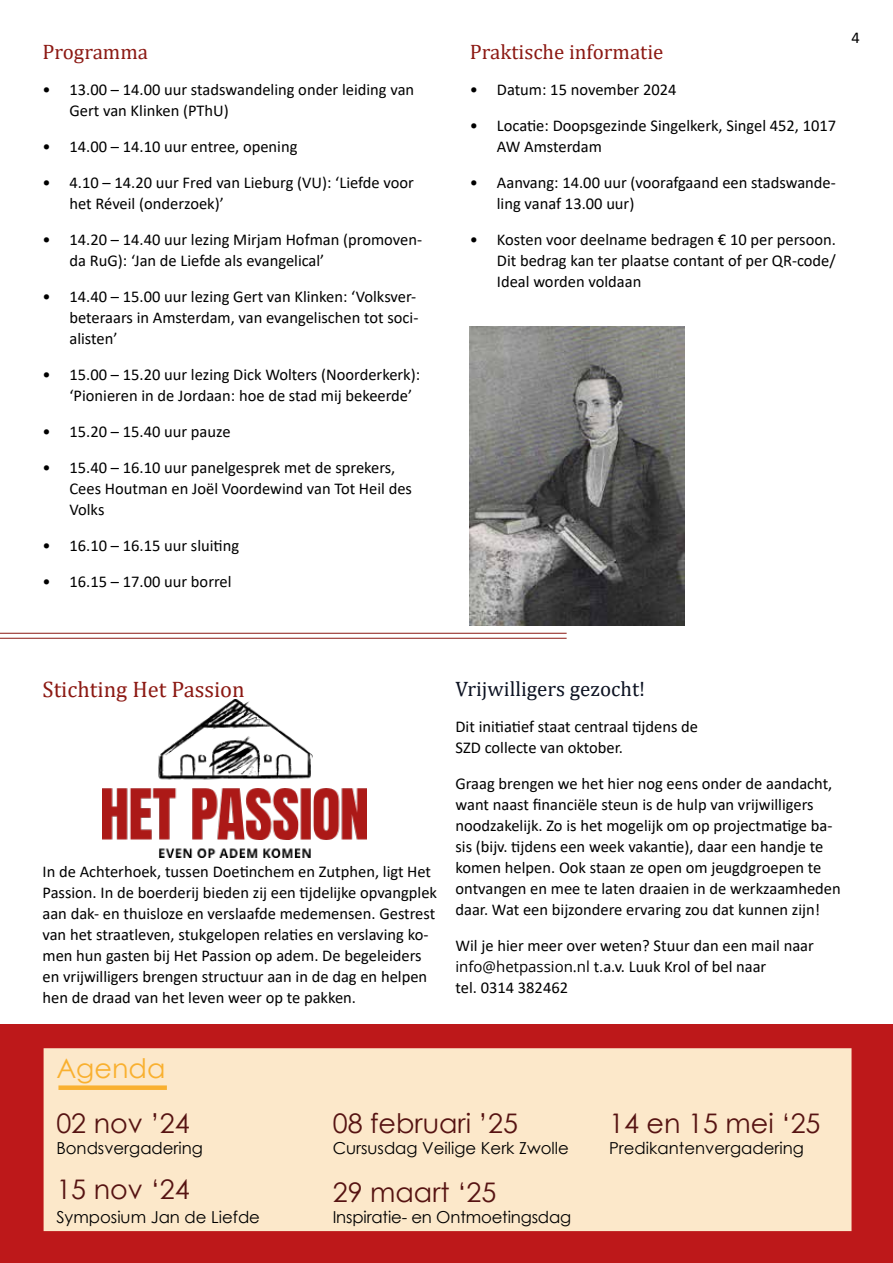
<style>
.page{position:relative;width:893px;height:1263px;background:#fff}
.page>*{position:absolute;margin:0;border:0;box-sizing:border-box;transform-origin:0 0}
.t1{font:27px "Century Gothic";color:#561312}
.t2{font:27px "Century Gothic";color:#f9b02f}
.t3{font:22.5px "Cambria";color:#8c1913}
.t4{font:21px "Cambria";color:#8c1913}
.t5{font:21px "Cambria";color:#0c1222}
.t6{font:16.5px/21px "Calibri";color:#000}
.t7{font:16.5px "Century Gothic";color:#000}
.s1{font-family:"Open Sans";font-size:15px}
</style>
<div class="page">
<div style="left:0;top:1025px;width:893px;height:238px;background:#bd181a"></div>
<img style="left:470px;top:327px;width:215px;height:298px">
<img style="left:103px;top:699px;width:264px;height:159px">
<div style="left:44px;top:1048px;width:807px;height:183px;background:#fce8ca"></div>
<div style="left:58px;top:1085px;width:109px;height:5px;background:#f9b02f"></div>
<hr style="left:0;top:633px;width:567px;height:1px;background:#8c1913">
<hr style="left:0;top:638px;width:567px;height:1px;background:#8c1913">
<p class="t4" style="left:43px;top:39px;width:107px">Programma</p>
<p class="t6" style="left:70px;top:78px;width:346px;text-indent:-27px">• 13.00 – 14.00 uur stadswandeling onder leiding van<br>Gert van Klinken (PThU)</p>
<p class="t6" style="left:43px;top:135px;width:256px">• 14.00 – 14.10 uur entree, opening</p>
<p class="t6" style="left:70px;top:171px;width:346px;text-indent:-27px">• 4.10 – 14.20 uur Fred van Lieburg (VU): ‘Liefde voor het Réveil (onderzoek)’</p>
<p class="t6" style="left:70px;top:228px;width:354px;text-indent:-27px">• 14.20 – 14.40 uur lezing Mirjam Hofman (promoven&shy;da RuG): ‘Jan de Liefde als evangelical’</p>
<p class="t6" style="left:70px;top:285px;width:350px;text-indent:-27px">• 14.40 – 15.00 uur lezing Gert van Klinken: ‘Volksver&shy;beteraars in Amsterdam, van evangelischen tot soci&shy;alisten’</p>
<p class="t6" style="left:70px;top:364px;width:352px;text-indent:-27px">• 15.00 – 15.20 uur lezing Dick Wolters (Noorderkerk): ‘Pionieren in de Jordaan: hoe de stad mij bekeerde’</p>
<p class="t6" style="left:43px;top:421px;width:190px">• 15.20 – 15.40 uur pauze</p>
<p class="t6" style="left:70px;top:457px;width:344px;text-indent:-27px">• 15.40 – 16.10 uur panelgesprek met de sprekers,<br>Cees Houtman en Joël Voordewind van Tot Heil des<br>Volks</p>
<p class="t6" style="left:43px;top:535px;width:198px">• 16.10 – 16.15 uur sluiting</p>
<p class="t6" style="left:43px;top:571px;width:191px">• 16.15 – 17.00 uur borrel</p>
<p class="t4" style="left:470px;top:39px;width:195px">Praktische informatie</p>
<p class="t6" style="left:470px;top:78px;width:208px">• Datum: 15 november 2024</p>
<p class="t6" style="left:497px;top:114px;width:341px;text-indent:-27px">• Locatie: Doopsgezinde Singelkerk, Singel 452, 1017<br>AW Amsterdam</p>
<p class="t6" style="left:497px;top:171px;width:340px;text-indent:-27px">• Aanvang: 14.00 uur (voorafgaand een stadswande&shy;ling vanaf 13.00 uur)</p>
<p class="t6" style="left:497px;top:228px;width:340px;text-align:justify;text-indent:-27px">• Kosten voor deelname bedragen € 10 per persoon.<br>Dit bedrag kan ter plaatse contant of per QR-code/ Ideal worden voldaan</p>
<p class="t6" style="left:851px;top:26px;width:10px">4</p>
<h2 class="t3" style="left:43px;top:676px;width:204px">Stichting Het Passion</h2>
<p class="t6" style="left:43px;top:860px;width:396px">In de Achterhoek, tussen Doetinchem en Zutphen, ligt Het Passion. In de boerderij bieden zij een tijdelijke opvangplek aan dak- en thuisloze en verslaafde medemensen. Gestrest van het straatleven, stukgelopen relaties en verslaving ko&shy;men hun gasten bij Het Passion op adem. De begeleiders en vrijwilligers brengen structuur aan in de dag en helpen hen de draad van het leven weer op te pakken.</p>
<p class="t5" style="left:455px;top:676px;width:191px">Vrijwilligers gezocht!</p>
<p class="t6" style="left:455px;top:715px;width:244px">Dit initiatief staat centraal tijdens de<br>SZD collecte van oktober.</p>
<p class="t6" style="left:455px;top:772px;width:387px">Graag brengen we het hier nog eens onder de aandacht, want naast financiële steun is de hulp van vrijwilligers noodzakelijk. Zo is het mogelijk om op projectmatige ba&shy;sis (bijv. tijdens een week vakantie), daar een handje te komen helpen. Ook staan ze open om jeugdgroepen te ontvangen en mee te laten draaien in de werkzaamheden daar. Wat een bijzondere ervaring zou dat kunnen zijn!</p>
<p class="t6" style="left:455px;top:934px;width:360px">Wil je hier meer over weten? Stuur dan een mail naar <span class="s1">info@hetpassion.nl</span> t.a.v. Luuk Krol of bel naar<br>tel. 0314 382462</p>
<h1 class="t2" style="left:56px;top:1049px;width:111px">Agenda</h1>
<h1 class="t1" style="left:56px;top:1104px;width:135px">02 nov ’24</h1>
<p class="t7" style="left:56px;top:1137px;width:148px">Bondsvergadering</p>
<h1 class="t1" style="left:56px;top:1170px;width:135px">15 nov ‘24</h1>
<p class="t7" style="left:56px;top:1206px;width:205px">Symposium Jan de Liefde</p>
<h1 class="t1" style="left:333px;top:1105px;width:187px">08 februari ’25</h1>
<p class="t7" style="left:333px;top:1137px;width:238px">Cursusdag Veilige Kerk Zwolle</p>
<h1 class="t1" style="left:333px;top:1173px;width:165px">29 maart ‘25</h1>
<p class="t7" style="left:333px;top:1205px;width:240px">Inspiratie- en Ontmoetingsdag</p>
<h1 class="t1" style="left:609px;top:1105px;width:213px">14 en 15 mei ‘25</h1>
<p class="t7" style="left:609px;top:1137px;width:196px">Predikantenvergadering</p>
</div>
